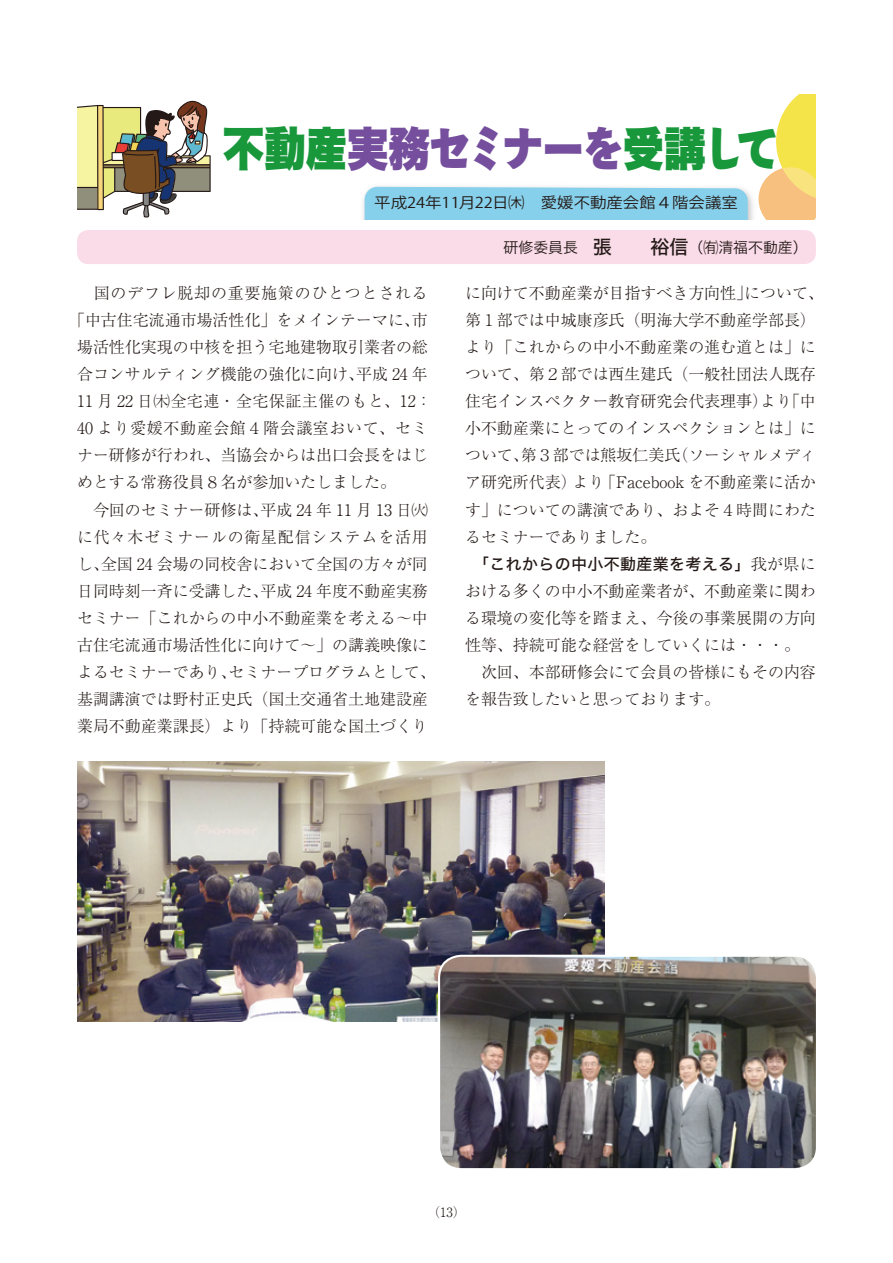
<style>
.page{position:relative;width:893px;height:1263px;background:#fff}
.page>*{position:absolute;margin:0;border:0;box-sizing:border-box;transform-origin:0 0}
.t1{font:46.05px "Hira Sans Old Std W9";letter-spacing:-.025em;color:#18983b;scale:.9 1}
.t2{font:300 15.9px/27.2px "Ryumin Pro";color:#231916}
.t3{font:300 15.9px "Ryumin Pro";letter-spacing:.05em;color:#231916}
.t4{font:300 15.9px "Ryumin Pro";letter-spacing:.035em;color:#231916}
.t5{font:300 15.9px "Ryumin Pro";letter-spacing:.04em;color:#231916}
.t6{font:15.9px "Hira Kaku Std W5";letter-spacing:.025em;color:#231916}
.t7{font:14.85px "Seurat Capie Pro B 83 pv RKSJ H";color:#231916;scale:1.1 1}
.t8{font:14.85px "Hira Kaku Std W3";color:#231916}
.t9{font:300 12.75px "Ryumin Pro";color:#231916}
.s1{color:#754f9d}
.s2{font-family:"Hira Kaku Std W5";font-size:19.2px}
.s3{font-family:"Ryumin Pro";font-weight:300}
</style>
<div class="page">
<img style="left:363px;top:186px;width:390px;height:33px">
<div style="left:365px;top:187px;width:383px;height:32px;background:#87d0eb"></div>
<svg style="left:77px;top:100px;width:134px;height:118px"></svg>
<svg style="left:758px;top:95px;width:58px;height:124px"></svg>
<div style="left:77px;top:230px;width:739px;height:34px;background:#fadce9;border-radius:11px"></div>
<img style="left:77px;top:761px;width:528px;height:260px">
<div style="left:438px;top:955px;width:380px;height:215px;border:4px solid #fff;border-radius:21px"></div>
<img style="left:440px;top:957px;width:376px;height:211px">
<h1 class="t1" style="left:223px;top:124px;width:618px">不動産<span class="s1">実務セミナーを</span>受講して</h1>
<p class="t7" style="left:374px;top:194px;width:332px">平成24年11月22日㈭　愛媛不動産会館４階会議室</p>
<p class="t3" style="left:77px;top:280px;width:352px">　国のデフレ脱却の重要施策のひとつとされる</p>
<p class="t2" style="left:69px;top:305px;width:360px">「中古住宅流通市場活性化」をメインテーマに、市</p>
<p class="t2" style="left:77px;top:332px;width:352px">場活性化実現の中核を担う宅地建物取引業者の総</p>
<p class="t2" style="left:77px;top:359px;width:352px">合コンサルティング機能の強化に向け、平成 24 年</p>
<p class="t4" style="left:77px;top:389px;width:356px">11 月 22 日㈭全宅連・全宅保証主催のもと、12：</p>
<p class="t5" style="left:77px;top:416px;width:352px">40 より愛媛不動産会館４階会議室おいて、セミ</p>
<p class="t2" style="left:77px;top:440px;width:352px">ナー研修が行われ、当協会からは出口会長をはじ</p>
<p class="t2" style="left:77px;top:468px;width:320px">めとする常務役員８名が参加いたしました。</p>
<p class="t2" style="left:77px;top:495px;width:352px">　今回のセミナー研修は、平成 24 年 11 月 13 日㈫</p>
<p class="t3" style="left:77px;top:524px;width:352px">に代々木ゼミナールの衛星配信システムを活用</p>
<p class="t2" style="left:77px;top:549px;width:352px">し、全国 24 会場の同校舎において全国の方々が同</p>
<p class="t2" style="left:77px;top:576px;width:352px">日同時刻一斉に受講した、平成 24 年度不動産実務</p>
<p class="t2" style="left:77px;top:603px;width:352px">セミナー「これからの中小不動産業を考える～中</p>
<p class="t2" style="left:77px;top:630px;width:352px">古住宅流通市場活性化に向けて～」の講義映像に</p>
<p class="t2" style="left:77px;top:657px;width:360px">よるセミナーであり、セミナープログラムとして、</p>
<p class="t2" style="left:77px;top:684px;width:352px">基調講演では野村正史氏（国土交通省土地建設産</p>
<p class="t2" style="left:77px;top:712px;width:352px">業局不動産業課長）より「持続可能な国土づくり</p>
<p class="t8" style="left:504px;top:236px;width:306px">研修委員長　<span class="s2">張　　裕信</span>（㈲清福不動産）</p>
<p class="t2" style="left:465px;top:278px;width:360px">に向けて不動産業が目指すべき方向性」について、第１部では中城康彦氏（明海大学不動産学部長）より「これからの中小不動産業の進む道とは」について、第２部では西生建氏（一般社団法人既存住宅インスペクター教育研究会代表理事）より「中小不動産業にとってのインスペクションとは」について、第３部では熊坂仁美氏（ソーシャルメディア研究所代表）より「Facebook を不動産業に活かす」についての講演であり、およそ４時間にわたるセミナーでありました。</p>
<p class="t6" style="left:473px;top:552px;width:344px">「これからの中小不動産業を考える」<span class="s3">我が県に</span></p>
<p class="t2" style="left:465px;top:576px;width:352px">おける多くの中小不動産業者が、不動産業に関わる環境の変化等を踏まえ、今後の事業展開の方向性等、持続可能な経営をしていくには・・・。　次回、本部研修会にて会員の皆様にもその内容を報告致したいと思っております。</p>
<p class="t9" style="left:427px;top:1202px;width:40px">（13）</p>
</div>
